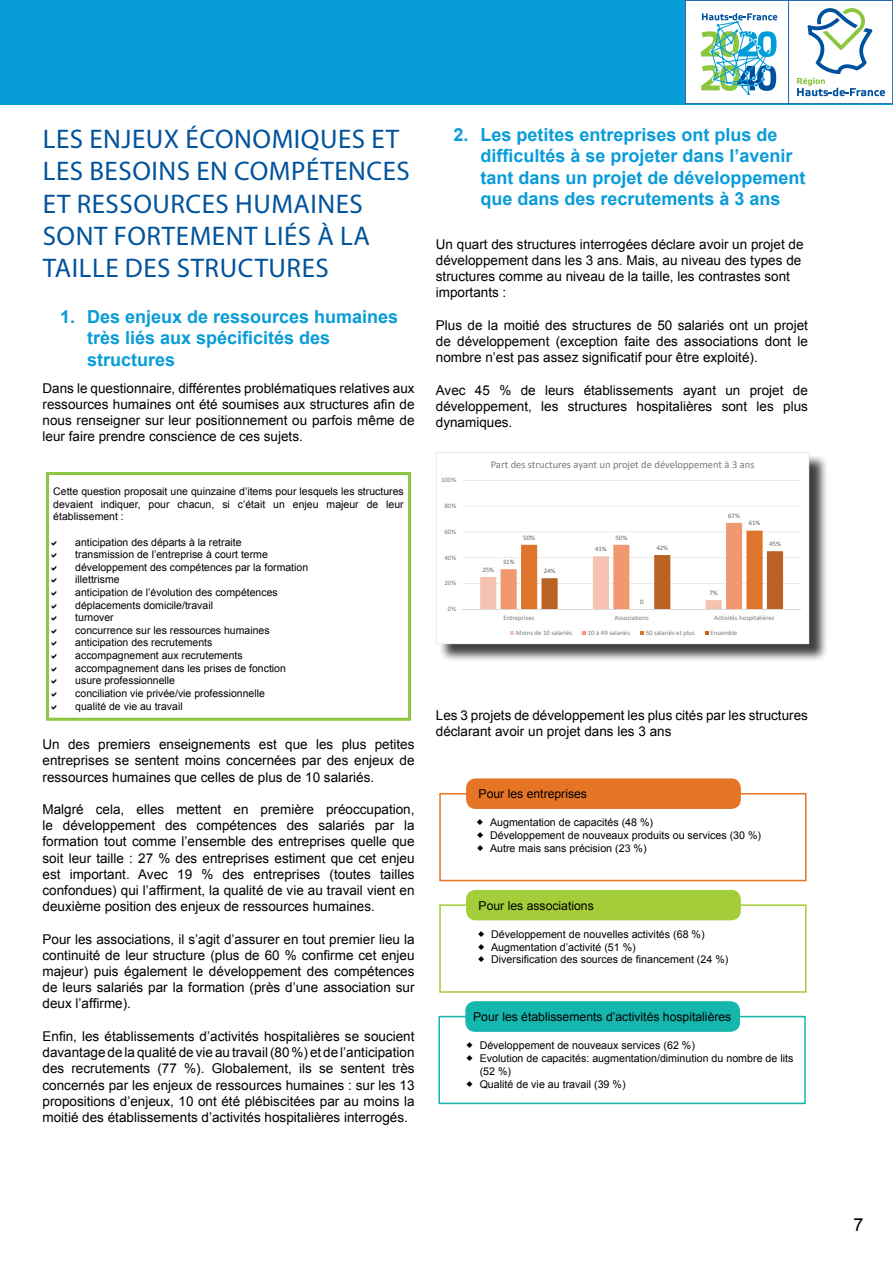
<style>
.page{position:relative;width:893px;height:1263px;background:#fff}
.page>*{position:absolute;margin:0;border:0;box-sizing:border-box;transform-origin:0 0}
.t1{font:27px/32.4px "Myriad Pro";letter-spacing:.02em;color:#00539b}
.t2{font:700 18px/21.6px "Arial";color:#089cd9}
.t3{font:18px "Arial";color:#000}
.t4{font:13.5px/16.2px "Arial";color:#000;text-align:justify}
.t5{font:12.15px "Arial";color:#000}
.t6{font:10.65px/12.8px "Arial";color:#000}
.t7{font:10.5px/12.6px "Arial";color:#000;text-align:justify}
.t8{font:10.5px "Calibri";color:#76787b}
.t9{font:6.75px "Calibri";color:#76787b}
.t10{font:6.75px "Calibri";color:#636466}
</style>
<div class="page">
<div style="left:0;top:0;width:893px;height:104px;background:#089dd8"></div>
<svg style="left:685px;top:0;width:208px;height:104px;background:#cce2e5"></svg>
<div style="left:46px;top:472px;width:365px;height:249px;border:3px solid #8dc63f"></div>
<div style="left:438px;top:455px;width:390px;height:207px;background:#000;opacity:.75"></div>
<svg style="left:436px;top:452px;width:373px;height:192px"></svg>
<div style="left:439px;top:793px;width:367px;height:88px;border:2px solid #e57525"></div>
<div style="left:467px;top:779px;width:273px;height:29px;background:#e57525;border-radius:9px"></div>
<div style="left:466px;top:778px;width:275px;height:31px;border:1px solid #e57525;border-radius:9px"></div>
<div style="left:439px;top:904px;width:367px;height:89px;border:2px solid #a4ce39"></div>
<div style="left:467px;top:890px;width:273px;height:30px;background:#a4ce39;border-radius:9px"></div>
<div style="left:466px;top:890px;width:275px;height:30px;border:1px solid #a4ce39;border-radius:9px"></div>
<div style="left:438px;top:1016px;width:368px;height:88px;border:2px solid #14b5ad"></div>
<div style="left:466px;top:1002px;width:273px;height:29px;background:#14b6ad;border-radius:9px"></div>
<div style="left:465px;top:1001px;width:275px;height:31px;border:1px solid #14b5ad;border-radius:9px"></div>
<h1 class="t1" style="left:43px;top:122px;width:369px">LES ENJEUX ÉCONOMIQUES ET<br>LES BESOINS EN COMPÉTENCES<br>ET RESSOURCES HUMAINES<br>SONT FORTEMENT LIÉS À LA<br>TAILLE DES STRUCTURES</h1>
<h2 class="t2" style="left:87px;top:306px;width:313px;text-indent:-27px">1. Des enjeux de ressources humaines très liés aux spécificités des structures</h2>
<p class="t4" style="left:43px;top:380px;width:374px">Dans le questionnaire, différentes problématiques relatives aux ressources humaines ont été soumises aux structures afin de nous renseigner sur leur positionnement ou parfois même de leur faire prendre conscience de ces sujets.</p>
<p class="t7" style="left:53px;top:485px;width:352px">Cette question proposait une quinzaine d’items pour lesquels les structures devaient indiquer, pour chacun, si c’était un enjeu majeur de leur établissement :</p>
<p class="t7" style="left:75px;top:536px;width:234px;text-align:left">anticipation des départs à la retraite<br>transmission de l’entreprise à court terme développement des compétences par la formation illettrisme<br>anticipation de l’évolution des compétences déplacements domicile/travail<br>turnover<br>concurrence sur les ressources humaines anticipation des recrutements<br>accompagnement aux recrutements accompagnement dans les prises de fonction usure professionnelle<br>conciliation vie privée/vie professionnelle<br>qualité de vie au travail</p>
<p class="t4" style="left:43px;top:736px;width:374px">Un des premiers enseignements est que les plus petites entreprises se sentent moins concernées par des enjeux de ressources humaines que celles de plus de 10 salariés.</p>
<p class="t4" style="left:43px;top:801px;width:374px">Malgré cela, elles mettent en première préoccupation, le développement des compétences des salariés par la formation tout comme l’ensemble des entreprises quelle que soit leur taille : 27 % des entreprises estiment que cet enjeu est important. Avec 19 % des entreprises (toutes tailles confondues) qui l’affirment, la qualité de vie au travail vient en deuxième position des enjeux de ressources humaines.</p>
<p class="t4" style="left:43px;top:931px;width:374px">Pour les associations, il s’agit d’assurer en tout premier lieu la continuité de leur structure (plus de 60 % confirme cet enjeu majeur) puis également le développement des compétences de leurs salariés par la formation (près d’une association sur deux l’affirme).</p>
<p class="t4" style="left:43px;top:1028px;width:374px">Enfin, les établissements d’activités hospitalières se soucient davantage de la qualité de vie au travail (80 %) et de l’anticipation des recrutements (77 %). Globalement, ils se sentent très concernés par les enjeux de ressources humaines : sur les 13 propositions d’enjeux, 10 ont été plébiscitées par au moins la moitié des établissements d’activités hospitalières interrogés.</p>
<h2 class="t2" style="left:480px;top:124px;width:327px;text-indent:-27px">2. Les petites entreprises ont plus de difficultés à se projeter dans l’avenir tant dans un projet de développement que dans des recrutements à 3 ans</h2>
<p class="t4" style="left:436px;top:236px;width:369px;text-align:left">Un quart des structures interrogées déclare avoir un projet de développement dans les 3 ans. Mais, au niveau des types de structures comme au niveau de la taille, les contrastes sont importants :</p>
<p class="t4" style="left:436px;top:317px;width:374px">Plus de la moitié des structures de 50 salariés ont un projet de développement (exception faite des associations dont le nombre n’est pas assez significatif pour être exploité).</p>
<p class="t4" style="left:436px;top:382px;width:374px">Avec 45 % de leurs établissements ayant un projet de développement, les structures hospitalières sont les plus dynamiques.</p>
<p class="t9" style="left:441px;top:476px;width:17px">100%</p>
<p class="t9" style="left:444px;top:502px;width:13px">80%</p>
<p class="t9" style="left:444px;top:527px;width:13px">60%</p>
<p class="t9" style="left:444px;top:553px;width:13px">40%</p>
<p class="t9" style="left:444px;top:579px;width:13px">20%</p>
<p class="t9" style="left:448px;top:605px;width:10px">0%</p>
<p class="t8" style="left:491px;top:458px;width:265px">Part des structures ayant un projet de développement à 3 ans</p>
<p class="t10" style="left:482px;top:565px;width:13px">25%</p>
<p class="t10" style="left:503px;top:557px;width:13px">31%</p>
<p class="t10" style="left:523px;top:533px;width:13px">50%</p>
<p class="t10" style="left:544px;top:566px;width:13px">24%</p>
<p class="t10" style="left:595px;top:545px;width:13px">41%</p>
<p class="t10" style="left:615px;top:533px;width:13px">50%</p>
<p class="t10" style="left:656px;top:543px;width:13px">42%</p>
<p class="t10" style="left:640px;top:597px;width:5px">0</p>
<p class="t10" style="left:728px;top:511px;width:13px">67%</p>
<p class="t10" style="left:749px;top:519px;width:13px">61%</p>
<p class="t10" style="left:769px;top:539px;width:13px">45%</p>
<p class="t10" style="left:709px;top:588px;width:10px">7%</p>
<p class="t9" style="left:503px;top:613px;width:33px">Entreprises</p>
<p class="t9" style="left:614px;top:613px;width:36px">Associations</p>
<p class="t9" style="left:714px;top:613px;width:62px">Activités hospitalières</p>
<p class="t9" style="left:516px;top:628px;width:58px">Moins de 10 salariés</p>
<p class="t9" style="left:588px;top:628px;width:44px">10 à 49 salariés</p>
<p class="t9" style="left:646px;top:628px;width:51px">50 salariés et plus</p>
<p class="t9" style="left:710px;top:628px;width:28px">Ensemble</p>
<p class="t4" style="left:436px;top:707px;width:374px">Les 3 projets de développement les plus cités par les structures déclarant avoir un projet dans les 3 ans</p>
<p class="t5" style="left:479px;top:786px;width:110px">Pour les entreprises</p>
<p class="t6" style="left:490px;top:816px;width:273px">Augmentation de capacités (48 %)<br>Développement de nouveaux produits ou services (30 %)<br>Autre mais sans précision (23 %)</p>
<p class="t5" style="left:479px;top:897px;width:117px">Pour les associations</p>
<p class="t6" style="left:491px;top:928px;width:239px">Développement de nouvelles activités (68 %)<br>Augmentation d’activité (51 %)<br>Diversification des sources de financement (24 %)</p>
<p class="t5" style="left:473px;top:1009px;width:260px">Pour les établissements d’activités hospitalières</p>
<p class="t6" style="left:480px;top:1039px;width:315px">Développement de nouveaux services (62 %)<br>Evolution de capacités: augmentation/diminution du nombre de lits (52 %)<br>Qualité de vie au travail (39 %)</p>
<h2 class="t3" style="left:853px;top:1213px;width:12px">7</h2>
</div>
